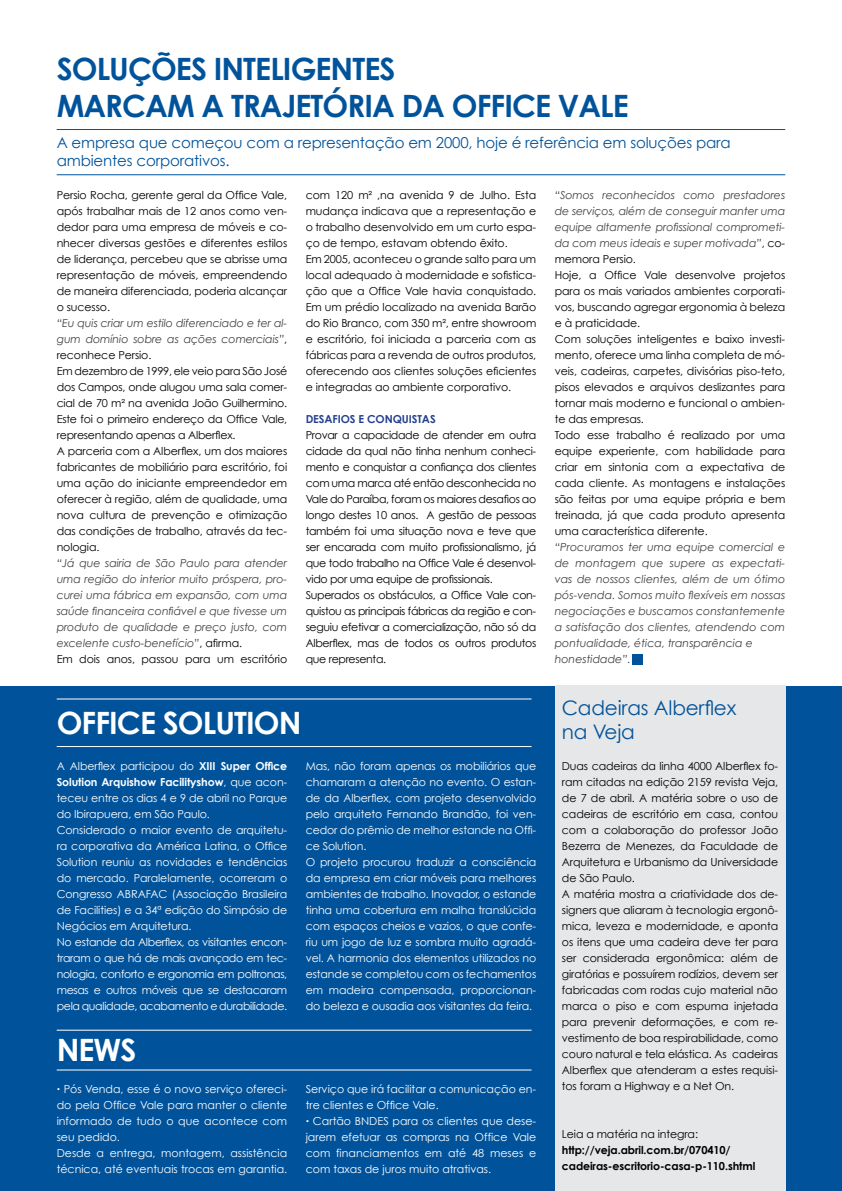
<style>
.page{position:relative;width:842px;height:1191px;background:#fff}
.page>*{position:absolute;margin:0;border:0;box-sizing:border-box;transform-origin:0 0}
.t1{font:700 30.7px "Century Gothic";letter-spacing:-.03em;color:#00539b}
.t2{font:700 30.7px "Century Gothic";letter-spacing:-.03em;color:#fff}
.t3{font:20px/24px "Century Gothic";letter-spacing:-.01em;color:#00539b}
.t4{font:15px/18px "Century Gothic";letter-spacing:-.01em;color:#00539b}
.t5{font:11px/16px "Century Gothic";letter-spacing:-.01em;color:#000}
.t6{font:11px/16px "Century Gothic";letter-spacing:-.01em;color:#fff}
.t7{font:11px/16px "Century Gothic";letter-spacing:-.03em;color:#000}
.t8{font:italic 11px/16px "Century Gothic";color:#414042}
.t9{font:700 11px/16px "Century Gothic";letter-spacing:-.01em;color:#000}
.t10{font:700 11px "Century Gothic";letter-spacing:-.01em;color:#25408f}
.s1{font-style:italic;color:#414042}
.s2{font-style:normal;color:#000}
.s3{font-weight:700}
.s4{font-family:"Dax"}
</style>
<div class="page">
<div style="left:0;top:1175px;width:842px;height:16px;background:#00539b"></div>
<div style="left:0;top:686px;width:842px;height:489px;background:#00539b"></div>
<hr style="left:57px;top:129px;width:728px;height:1px;background:#00539b">
<hr style="left:57px;top:174px;width:728px;height:1px;background:#00539b">
<hr style="left:57px;top:698px;width:474px;height:1px;background:#fff">
<hr style="left:57px;top:746px;width:474px;height:1px;background:#fff">
<hr style="left:57px;top:1069px;width:474px;height:1px;background:#fff">
<hr style="left:57px;top:1029px;width:474px;height:1px;background:#fff">
<div style="left:555px;top:686px;width:230px;height:505px;background:#e6e7e8"></div>
<div style="left:632px;top:654px;width:10px;height:10px;background:#00539b"></div>
<h1 class="t1" style="left:57px;top:49px;width:19px">Solu</h1>
<h1 class="t1" style="left:128px;top:49px;width:144px">ções inteligen</h1>
<h1 class="t1" style="left:352px;top:49px;width:45px">tes</h1>
<h1 class="t1" style="left:57px;top:86px;width:24px">marcam</h1>
<h1 class="t1" style="left:201px;top:86px;width:59px">a traje</h1>
<h1 class="t1" style="left:311px;top:86px;width:53px">tória</h1>
<h1 class="t1" style="left:402px;top:86px;width:91px">da Office</h1>
<h1 class="t1" style="left:558px;top:86px;width:38px">Vale</h1>
<h3 class="t4" style="left:57px;top:133px;width:676px">A empresa que começou com a representação em 2000, hoje é referência em soluções para ambientes corporativos.</h3>
<p class="t5" style="left:57px;top:187px;width:232px;text-align:justify">Persio Rocha, gerente geral da Office Vale, após trabalhar mais de 12 anos como ven&shy;dedor para uma empresa de móveis e co&shy;nhecer diversas gestões e diferentes estilos de liderança, percebeu que se abrisse uma representação de móveis, empreendendo de maneira diferenciada, poderia alcançar o sucesso.</p>
<p class="t5" style="left:57px;top:315px;width:232px"><span class="s1">“Eu quis criar um estilo diferenciado e ter al&shy;gum domínio sobre as ações comerciais”</span>, reconhece Persio.<br>Em dezembro de 1999, ele veio para São José dos Campos, onde alugou uma sala comer&shy;cial de 70 m² na avenida João Guilhermino.<br>Este foi o primeiro endereço da Office Vale, representando apenas a Alberflex.<br>A parceria com a Alberflex, um dos maiores fabricantes de mobiliário para escritório, foi uma ação do iniciante empreendedor em oferecer à região, além de qualidade, uma nova cultura de prevenção e otimização das condições de trabalho, através da tec&shy;nologia.</p>
<p class="t8" style="left:57px;top:555px;width:232px">“Já que sairia de São Paulo para atender uma região do interior muito próspera, pro&shy;curei uma fábrica em expansão, com uma saúde financeira confiável e que tivesse um produto de qualidade e preço justo, com excelente custo-benefício”<span class="s2">, afirma.<br>Em dois anos, passou para um escritório</span></p>
<p class="t5" style="left:306px;top:187px;width:232px">com 120 m² ,na avenida 9 de Julho. Esta mudança indicava que a representação e o trabalho desenvolvido em um curto espa&shy;ço de tempo, estavam obtendo êxito.<br>Em 2005, aconteceu o grande salto para um local adequado à modernidade e sofistica&shy;ção que a Office Vale havia conquistado.<br>Em um prédio localizado na avenida Barão do Rio Branco, com 350 m², entre showroom e escritório, foi iniciada a parceria com as fábricas para a revenda de outros produtos, oferecendo aos clientes soluções eficientes e integradas ao ambiente corporativo.</p>
<p class="t10" style="left:306px;top:412px;width:131px">DESAFIOS E CONQUISTAS</p>
<p class="t7" style="left:306px;top:427px;width:232px">Provar a capacidade de atender em outra cidade da qual não tinha nenhum conheci&shy;mento e conquistar a confiança dos clientes com uma marca até então desconhecida no Vale do Paraíba, foram os maiores desafios ao longo destes 10 anos. A gestão de pessoas também foi uma situação nova e teve que ser encarada com muito profissionalismo, já que todo trabalho na Office Vale é desenvol&shy;vido por uma equipe de profissionais.<br>Superados os obstáculos, a Office Vale con&shy;quistou as principais fábricas da região e con&shy;seguiu efetivar a comercialização, não só da Alberflex, mas de todos os outros produtos que representa.</p>
<h1 class="t2" style="left:57px;top:704px;width:246px">OFFICE SOLUTION</h1>
<p class="t6" style="left:57px;top:758px;width:232px">A Alberflex participou do <span class="s3">XIII Super Office Solution Arquishow Facilityshow</span>, que acon&shy;teceu entre os dias 4 e 9 de abril no Parque do Ibirapuera, em São Paulo.<br>Considerado o maior evento de arquitetu&shy;ra corporativa da América Latina, o Office Solution reuniu as novidades e tendências do mercado. Paralelamente, ocorreram o Congresso ABRAFAC (Associação Brasileira de Facilities) e a 34ª edição do Simpósio de Negócios em Arquitetura.<br>No estande da Alberflex, os visitantes encon&shy;traram o que há de mais avançado em tec&shy;nologia, conforto e ergonomia em poltronas, mesas e outros móveis que se destacaram pela qualidade, acabamento e durabilidade.</p>
<h1 class="t2" style="left:57px;top:1030px;width:79px">NEWS</h1>
<p class="t6" style="left:57px;top:1081px;width:232px"><span class="s4">•</span> Pós Venda, esse é o novo serviço ofereci&shy;do pela Office Vale para manter o cliente informado de tudo o que acontece com seu pedido.<br>Desde a entrega, montagem, assistência técnica, até eventuais trocas em garantia.</p>
<p class="t6" style="left:306px;top:758px;width:232px">Mas, não foram apenas os mobiliários que chamaram a atenção no evento. O estan&shy;de da Alberflex, com projeto desenvolvido pelo arquiteto Fernando Brandão, foi ven&shy;cedor do prêmio de melhor estande na Offi&shy;ce Solution.<br>O projeto procurou traduzir a consciência da empresa em criar móveis para melhores ambientes de trabalho. Inovador, o estande tinha uma cobertura em malha translúcida com espaços cheios e vazios, o que confe&shy;riu um jogo de luz e sombra muito agradá&shy;vel. A harmonia dos elementos utilizados no estande se completou com os fechamentos em madeira compensada, proporcionan&shy;do beleza e ousadia aos visitantes da feira.</p>
<p class="t6" style="left:306px;top:1081px;width:232px">Serviço que irá facilitar a comunicação en&shy;tre clientes e Office Vale.</p>
<p class="t6" style="left:306px;top:1113px;width:232px;text-align:justify"><span class="s4">•</span> Cartão BNDES para os clientes que dese&shy;jarem efetuar as compras na Office Vale com financiamentos em até 48 meses e com taxas de juros muito atrativas.</p>
<p class="t5" style="left:555px;top:187px;width:232px"><span class="s1">“Somos reconhecidos como prestadores de serviços, além de conseguir manter uma equipe altamente profissional comprometi&shy;da com meus ideais e super motivada”</span>, co&shy;memora Persio.<br>Hoje, a Office Vale desenvolve projetos para os mais variados ambientes corporati&shy;vos, buscando agregar ergonomia à beleza e à praticidade.<br>Com soluções inteligentes e baixo investi&shy;mento, oferece uma linha completa de mó&shy;veis, cadeiras, carpetes, divisórias piso-teto, pisos elevados e arquivos deslizantes para tornar mais moderno e funcional o ambien&shy;te das empresas.<br>Todo esse trabalho é realizado por uma equipe experiente, com habilidade para criar em sintonia com a expectativa de cada cliente. As montagens e instalações são feitas por uma equipe própria e bem treinada, já que cada produto apresenta uma característica diferente.</p>
<p class="t8" style="left:555px;top:539px;width:232px">“Procuramos ter uma equipe comercial e de montagem que supere as expectati&shy;vas de nossos clientes, além de um ótimo pós-venda. Somos muito flexíveis em nossas negociações e buscamos constantemente a satisfação dos clientes, atendendo com pontualidade, ética, transparência e honestidade”.</p>
<h2 class="t3" style="left:562px;top:695px;width:176px">Cadeiras Alberflex na Veja</h2>
<p class="t5" style="left:562px;top:758px;width:218px">Duas cadeiras da linha 4000 Alberflex fo&shy;ram citadas na edição 2159 revista Veja, de 7 de abril. A matéria sobre o uso de cadeiras de escritório em casa, contou com a colaboração do professor João Bezerra de Menezes, da Faculdade de Arquitetura e Urbanismo da Universidade de São Paulo.<br>A matéria mostra a criatividade dos de&shy;signers que aliaram à tecnologia ergonô&shy;mica, leveza e modernidade, e aponta os itens que uma cadeira deve ter para ser considerada ergonômica: além de giratórias e possuírem rodízios, devem ser fabricadas com rodas cujo material não marca o piso e com espuma injetada para prevenir deformações, e com re&shy;vestimento de boa respirabilidade, como couro natural e tela elástica. As cadeiras Alberflex que atenderam a estes requisi&shy;tos foram a Highway e a Net On.</p>
<p class="t5" style="left:562px;top:1126px;width:138px">Leia a matéria na integra:</p>
<p class="t9" style="left:562px;top:1142px;width:195px">http://veja.abril.com.br/070410/ cadeiras-escritorio-casa-p-110.shtml</p>
</div>
